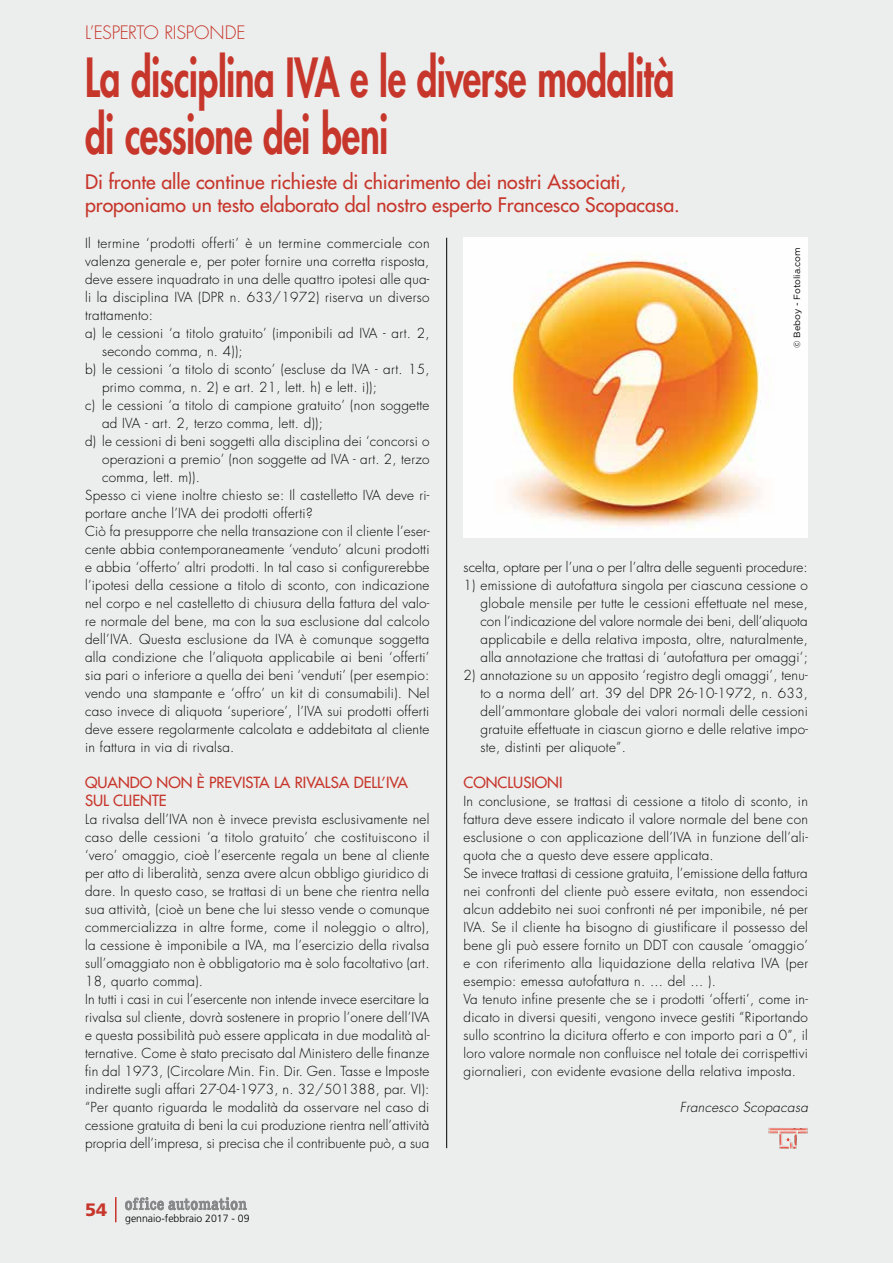
<style>
.page{position:relative;width:893px;height:1263px;background:#eceded}
.page>*{position:absolute;margin:0;border:0;box-sizing:border-box;transform-origin:0 0}
.t1{font:800 52.5px/57px "Futura";letter-spacing:-.015em;color:#c7362b;scale:.7 1}
.t2{font:19.5px/22.5px "Futura";color:#c7362b}
.t3{font:300 18px "Futura";letter-spacing:-.015em;color:#c7362b}
.t4{font:15px/18px "Futura";color:#c7362b}
.t5{font:300 13.5px/18px "Futura";letter-spacing:.02em;color:#000}
.t6{font:italic 300 13.5px "Futura";letter-spacing:.02em;color:#000}
.t7{font:300 10.5px "Frutiger";color:#000}
.t8{font:9px "Gotham";color:#000}
</style>
<div class="page">
<svg style="left:125px;top:1197px;width:122px;height:13px"></svg>
<hr style="left:115px;top:1197px;width:2px;height:25px;background:#c7362b">
<hr style="left:446px;top:238px;width:1px;height:910px;background:#000">
<img style="left:768px;top:1127px;width:40px;height:22px">
<img style="left:463px;top:238px;width:345px;height:299px">
<h3 class="t3" style="left:85px;top:22px;width:162px">L’ESPERTO RISPONDE</h3>
<h1 class="t1" style="left:85px;top:49px;width:844px">La disciplina IVA e le diverse modalità di cessione dei beni</h1>
<h2 class="t2" style="left:85px;top:171px;width:596px">Di fronte alle continue richieste di chiarimento dei nostri Associati, proponiamo un testo elaborato dal nostro esperto Francesco Scopacasa.</h2>
<p class="t5" style="left:85px;top:234px;width:346px">Il termine ‘prodotti offerti’ è un termine commerciale con</p>
<p class="t5" style="left:85px;top:252px;width:346px">valenza generale e, per poter fornire una corretta risposta,</p>
<p class="t5" style="left:85px;top:270px;width:346px">deve essere inquadrato in una delle quattro ipotesi alle qua-</p>
<p class="t5" style="left:85px;top:288px;width:346px">li la disciplina IVA (DPR n. 633/1972) riserva un diverso</p>
<p class="t5" style="left:85px;top:306px;width:70px">trattamento:</p>
<p class="t5" style="left:85px;top:324px;width:346px">a) le cessioni ‘a titolo gratuito’ (imponibili ad IVA - art. 2,</p>
<p class="t5" style="left:102px;top:342px;width:142px">secondo comma, n. 4));</p>
<p class="t5" style="left:85px;top:360px;width:346px">b) le cessioni ‘a titolo di sconto’ (escluse da IVA - art. 15,</p>
<p class="t5" style="left:102px;top:378px;width:276px">primo comma, n. 2) e art. 21, lett. h) e lett. i));</p>
<p class="t5" style="left:85px;top:396px;width:346px">c) le cessioni ‘a titolo di campione gratuito’ (non soggette</p>
<p class="t5" style="left:102px;top:414px;width:222px">ad IVA - art. 2, terzo comma, lett. d));</p>
<p class="t5" style="left:85px;top:432px;width:346px">d) le cessioni di beni soggetti alla disciplina dei ‘concorsi o</p>
<p class="t5" style="left:102px;top:450px;width:329px">operazioni a premio’ (non soggette ad IVA - art. 2, terzo</p>
<p class="t5" style="left:102px;top:468px;width:99px">comma, lett. m)).</p>
<p class="t5" style="left:85px;top:486px;width:346px">Spesso ci viene inoltre chiesto se: Il castelletto IVA deve ri-</p>
<p class="t5" style="left:85px;top:504px;width:229px">portare anche l’IVA dei prodotti offerti?</p>
<p class="t5" style="left:85px;top:522px;width:346px">Ciò fa presupporre che nella transazione con il cliente l’eser-</p>
<p class="t5" style="left:85px;top:540px;width:346px">cente abbia contemporaneamente ‘venduto’ alcuni prodotti</p>
<p class="t5" style="left:85px;top:558px;width:346px">e abbia ‘offerto’ altri prodotti. In tal caso si configurerebbe</p>
<p class="t5" style="left:85px;top:576px;width:346px">l’ipotesi della cessione a titolo di sconto, con indicazione</p>
<p class="t5" style="left:85px;top:594px;width:346px">nel corpo e nel castelletto di chiusura della fattura del valo-</p>
<p class="t5" style="left:85px;top:612px;width:346px">re normale del bene, ma con la sua esclusione dal calcolo</p>
<p class="t5" style="left:85px;top:630px;width:346px">dell’IVA. Questa esclusione da IVA è comunque soggetta</p>
<p class="t5" style="left:85px;top:648px;width:346px">alla condizione che l’aliquota applicabile ai beni ‘offerti’</p>
<p class="t5" style="left:85px;top:666px;width:346px">sia pari o inferiore a quella dei beni ‘venduti’ (per esempio:</p>
<p class="t5" style="left:85px;top:684px;width:346px">vendo una stampante e ‘offro’ un kit di consumabili). Nel</p>
<p class="t5" style="left:85px;top:702px;width:346px">caso invece di aliquota ‘superiore’, l’IVA sui prodotti offerti</p>
<p class="t5" style="left:85px;top:720px;width:346px">deve essere regolarmente calcolata e addebitata al cliente</p>
<p class="t5" style="left:85px;top:738px;width:151px">in fattura in via di rivalsa.</p>
<p class="t4" style="left:85px;top:774px;width:325px">QUANDO NON È PREVISTA LA RIVALSA DELL’IVA<br>SUL CLIENTE</p>
<p class="t5" style="left:85px;top:810px;width:346px">La rivalsa dell’IVA non è invece prevista esclusivamente nel caso delle cessioni ‘a titolo gratuito’ che costituiscono il ‘vero’ omaggio, cioè l’esercente regala un bene al cliente per atto di liberalità, senza avere alcun obbligo giuridico di dare. In questo caso, se trattasi di un bene che rientra nella sua attività, (cioè un bene che lui stesso vende o comunque commercializza in altre forme, come il noleggio o altro), la cessione è imponibile a IVA, ma l’esercizio della rivalsa sull’omaggiato non è obbligatorio ma è solo facoltativo (art.<br>18, quarto comma).<br>In tutti i casi in cui l’esercente non intende invece esercitare la rivalsa sul cliente, dovrà sostenere in proprio l’onere dell’IVA e questa possibilità può essere applicata in due modalità al&shy;ternative. Come è stato precisato dal Ministero delle finanze fin dal 1973, (Circolare Min. Fin. Dir. Gen. Tasse e Imposte indirette sugli affari 27-04-1973, n. 32/501388, par. VI): “Per quanto riguarda le modalità da osservare nel caso di cessione gratuita di beni la cui produzione rientra nell’attività propria dell’impresa, si precisa che il contribuente può, a sua</p>
<p class="t7" style="left:85px;top:1212px;width:166px"><sup>54</sup> gennaio-febbraio 2017 - 09</p>
<p class="t8" style="left:791px;top:348px;width:102px;rotate:-90deg">© Beboy - Fotolia.com</p>
<p class="t5" style="left:463px;top:558px;width:346px">scelta, optare per l’una o per l’altra delle seguenti procedure:</p>
<p class="t5" style="left:480px;top:576px;width:329px;text-align:justify;text-indent:-17px">1) emissione di autofattura singola per ciascuna cessione o globale mensile per tutte le cessioni effettuate nel mese, con l’indicazione del valore normale dei beni, dell’aliquota applicabile e della relativa imposta, oltre, naturalmente, alla annotazione che trattasi di ‘autofattura per omaggi’;</p>
<p class="t5" style="left:480px;top:666px;width:329px;text-align:justify;text-indent:-17px">2) annotazione su un apposito ‘registro degli omaggi’, tenu&shy;to a norma dell’ art. 39 del DPR 26-10-1972, n. 633, dell’ammontare globale dei valori normali delle cessioni gratuite effettuate in ciascun giorno e delle relative impo&shy;ste, distinti per aliquote”.</p>
<p class="t4" style="left:463px;top:774px;width:101px">CONCLUSIONI</p>
<p class="t5" style="left:463px;top:792px;width:346px">In conclusione, se trattasi di cessione a titolo di sconto, in fattura deve essere indicato il valore normale del bene con esclusione o con applicazione dell’IVA in funzione dell’ali&shy;quota che a questo deve essere applicata.<br>Se invece trattasi di cessione gratuita, l’emissione della fattura nei confronti del cliente può essere evitata, non essendoci alcun addebito nei suoi confronti né per imponibile, né per IVA. Se il cliente ha bisogno di giustificare il possesso del bene gli può essere fornito un DDT con causale ‘omaggio’ e con riferimento alla liquidazione della relativa IVA (per esempio: emessa autofattura n. ... del ... ).<br>Va tenuto infine presente che se i prodotti ‘offerti’, come in&shy;dicato in diversi quesiti, vengono invece gestiti “Riportando sullo scontrino la dicitura offerto e con importo pari a 0”, il loro valore normale non confluisce nel totale dei corrispettivi giornalieri, con evidente evasione della relativa imposta.</p>
<p class="t6" style="left:680px;top:1099px;width:130px">Francesco Scopacasa</p>
</div>
